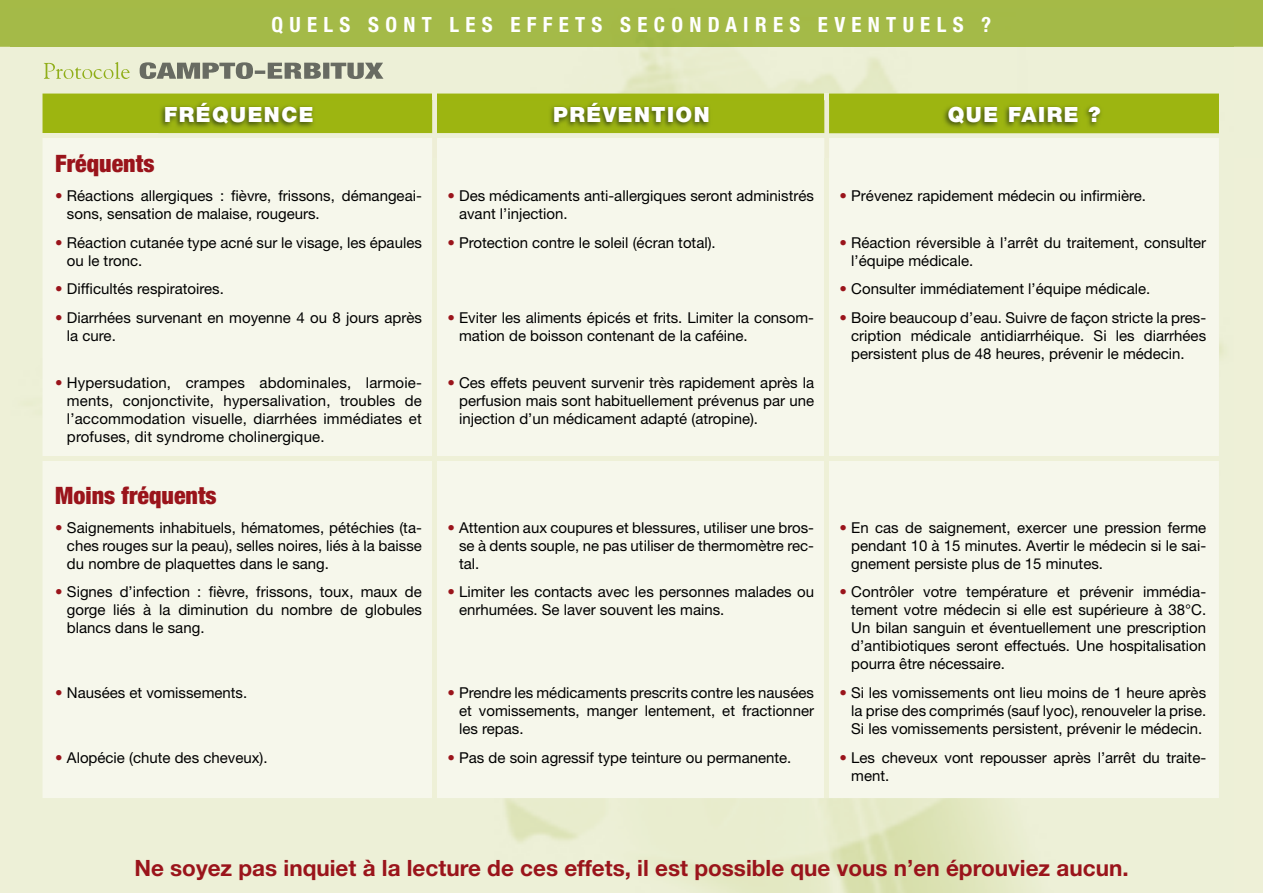
<style>
.page{position:relative;width:1263px;height:893px;background:#eef0d7}
.page>*{position:absolute;margin:0;border:0;box-sizing:border-box;transform-origin:0 0}
.t1{font:900 condensed 24px "Helvetica Neue";color:#9a141b}
.t2{font:700 22.5px "Helvetica Neue";color:#9a141b}
.t3{font:700 condensed 21px "Helvetica Neue";letter-spacing:.3em;color:#fff}
.t4{font:900 21px "Helvetica Neue";letter-spacing:.07em;color:#fff}
.t5{font:15px/18px "Helvetica Neue";color:#000;text-align:justify}
.s1{color:#9a141b}
</style>
<div class="page">
<div style="left:0;top:0;width:1263px;height:47px;background:#a4ba48"></div>
<div style="left:43px;top:94px;width:1176px;height:39px;background:#9db510"></div>
<div style="left:43px;top:138px;width:1176px;height:660px;background:#f6f7eb"></div>
<div style="left:432px;top:94px;width:5px;height:39px;background:#eef0d7"></div>
<div style="left:824px;top:94px;width:5px;height:39px;background:#eef0d7"></div>
<div style="left:432px;top:138px;width:5px;height:51px;background:#eef0d7"></div>
<div style="left:824px;top:138px;width:5px;height:51px;background:#eef0d7"></div>
<div style="left:432px;top:189px;width:5px;height:47px;background:#eef0d7"></div>
<div style="left:432px;top:236px;width:5px;height:46px;background:#eef0d7"></div>
<div style="left:432px;top:282px;width:5px;height:29px;background:#eef0d7"></div>
<div style="left:432px;top:311px;width:5px;height:65px;background:#eef0d7"></div>
<div style="left:824px;top:189px;width:5px;height:47px;background:#eef0d7"></div>
<div style="left:824px;top:236px;width:5px;height:46px;background:#eef0d7"></div>
<div style="left:824px;top:282px;width:5px;height:29px;background:#eef0d7"></div>
<div style="left:824px;top:311px;width:5px;height:65px;background:#eef0d7"></div>
<div style="left:432px;top:376px;width:5px;height:81px;background:#eef0d7"></div>
<div style="left:824px;top:376px;width:5px;height:81px;background:#eef0d7"></div>
<hr style="left:43px;top:457px;width:392px;height:4px;background:#eef0d7">
<div style="left:432px;top:461px;width:5px;height:60px;background:#eef0d7"></div>
<hr style="left:435px;top:457px;width:392px;height:4px;background:#eef0d7">
<div style="left:824px;top:461px;width:5px;height:60px;background:#eef0d7"></div>
<hr style="left:827px;top:457px;width:392px;height:4px;background:#eef0d7">
<div style="left:432px;top:521px;width:5px;height:65px;background:#eef0d7"></div>
<div style="left:432px;top:586px;width:5px;height:100px;background:#eef0d7"></div>
<div style="left:432px;top:686px;width:5px;height:65px;background:#eef0d7"></div>
<div style="left:432px;top:751px;width:5px;height:47px;background:#eef0d7"></div>
<div style="left:824px;top:521px;width:5px;height:65px;background:#eef0d7"></div>
<div style="left:824px;top:586px;width:5px;height:100px;background:#eef0d7"></div>
<div style="left:824px;top:686px;width:5px;height:65px;background:#eef0d7"></div>
<div style="left:824px;top:751px;width:5px;height:47px;background:#eef0d7"></div>
<img style="left:159px;top:100px;width:1060px;height:34px">
<div style="left:829px;top:138px;width:390px;height:20px;background:#f6f7eb"></div>
<div style="left:159px;top:138px;width:665px;height:20px;background:#f6f7eb"></div>
<img style="left:432px;top:100px;width:5px;height:33px">
<img style="left:432px;top:138px;width:5px;height:20px">
<img style="left:44px;top:62px;width:86px;height:17px">
<img style="left:140px;top:62px;width:243px;height:17px">
<h3 class="t3" style="left:272px;top:12px;width:721px">QUELS SONT LES EFFETS SECONDAIRES EVENTUELS ?</h3>
<h3 class="t4" style="left:164px;top:102px;width:151px">FRÉQUENCE</h3>
<h3 class="t4" style="left:553px;top:102px;width:158px">PRÉVENTION</h3>
<h3 class="t4" style="left:948px;top:102px;width:154px">QUE FAIRE ?</h3>
<h1 class="t1" style="left:55px;top:149px;width:101px">Fréquents</h1>
<p class="t5" style="left:67px;top:186px;width:356px;text-indent:-12px"><span class="s1">•</span> Réactions allergiques : fièvre, frissons, démangeai&shy;sons, sensation de malaise, rougeurs.</p>
<p class="t5" style="left:459px;top:186px;width:356px;text-indent:-12px"><span class="s1">•</span> Des médicaments anti-allergiques seront administrés avant l’injection.</p>
<p class="t5" style="left:839px;top:186px;width:308px"><span class="s1">•</span> Prévenez rapidement médecin ou infirmière.</p>
<p class="t5" style="left:67px;top:233px;width:356px;text-indent:-12px"><span class="s1">•</span> Réaction cutanée type acné sur le visage, les épaules ou le tronc.</p>
<p class="t5" style="left:447px;top:233px;width:270px"><span class="s1">•</span> Protection contre le soleil (écran total).</p>
<p class="t5" style="left:851px;top:233px;width:356px;text-indent:-12px"><span class="s1">•</span> Réaction réversible à l’arrêt du traitement, consulter l’équipe médicale.</p>
<p class="t5" style="left:55px;top:280px;width:170px"><span class="s1">•</span> Difficultés respiratoires.</p>
<p class="t5" style="left:839px;top:280px;width:312px"><span class="s1">•</span> Consulter immédiatement l’équipe médicale.</p>
<p class="t5" style="left:67px;top:309px;width:356px;text-indent:-12px"><span class="s1">•</span> Diarrhées survenant en moyenne 4 ou 8 jours après la cure.</p>
<p class="t5" style="left:459px;top:309px;width:356px;text-indent:-12px"><span class="s1">•</span> Eviter les aliments épicés et frits. Limiter la consom&shy;mation de boisson contenant de la caféine.</p>
<p class="t5" style="left:851px;top:309px;width:356px;text-indent:-12px"><span class="s1">•</span> Boire beaucoup d’eau. Suivre de façon stricte la pres&shy;cription médicale antidiarrhéique. Si les diarrhées persistent plus de 48 heures, prévenir le médecin.</p>
<p class="t5" style="left:67px;top:373px;width:356px;text-indent:-12px"><span class="s1">•</span> Hypersudation, crampes abdominales, larmoie&shy;ments, conjonctivite, hypersalivation, troubles de l’accommodation visuelle, diarrhées immédiates et profuses, dit syndrome cholinergique.</p>
<p class="t5" style="left:459px;top:373px;width:356px;text-indent:-12px"><span class="s1">•</span> Ces effets peuvent survenir très rapidement après la perfusion mais sont habituellement prévenus par une injection d’un médicament adapté (atropine).</p>
<h1 class="t1" style="left:55px;top:480px;width:163px">Moins fréquents</h1>
<p class="t5" style="left:67px;top:518px;width:356px;text-indent:-12px"><span class="s1">•</span> Saignements inhabituels, hématomes, pétéchies (ta&shy;ches rouges sur la peau), selles noires, liés à la baisse du nombre de plaquettes dans le sang.</p>
<p class="t5" style="left:459px;top:518px;width:356px;text-indent:-12px"><span class="s1">•</span> Attention aux coupures et blessures, utiliser une bros&shy;se à dents souple, ne pas utiliser de thermomètre rec&shy;tal.</p>
<p class="t5" style="left:851px;top:518px;width:356px;text-indent:-12px"><span class="s1">•</span> En cas de saignement, exercer une pression ferme pendant 10 à 15 minutes. Avertir le médecin si le sai&shy;gnement persiste plus de 15 minutes.</p>
<p class="t5" style="left:67px;top:583px;width:356px;text-indent:-12px"><span class="s1">•</span> Signes d’infection : fièvre, frissons, toux, maux de gorge liés à la diminution du nombre de globules blancs dans le sang.</p>
<p class="t5" style="left:459px;top:583px;width:356px;text-indent:-12px"><span class="s1">•</span> Limiter les contacts avec les personnes malades ou enrhumées. Se laver souvent les mains.</p>
<p class="t5" style="left:851px;top:583px;width:356px;text-indent:-12px"><span class="s1">•</span> Contrôler votre température et prévenir immédia&shy;tement votre médecin si elle est supérieure à 38°C.<br>Un bilan sanguin et éventuellement une prescription d’antibiotiques seront effectués. Une hospitalisation pourra être nécessaire.</p>
<p class="t5" style="left:55px;top:684px;width:193px"><span class="s1">•</span> Nausées et vomissements.</p>
<p class="t5" style="left:459px;top:684px;width:356px;text-indent:-12px"><span class="s1">•</span> Prendre les médicaments prescrits contre les nausées et vomissements, manger lentement, et fractionner les repas.</p>
<p class="t5" style="left:851px;top:684px;width:356px;text-indent:-12px"><span class="s1">•</span> Si les vomissements ont lieu moins de 1 heure après la prise des comprimés (sauf lyoc), renouveler la prise.<br>Si les vomissements persistent, prévenir le médecin.</p>
<p class="t5" style="left:55px;top:748px;width:214px"><span class="s1">•</span> Alopécie (chute des cheveux).</p>
<p class="t5" style="left:447px;top:748px;width:345px"><span class="s1">•</span> Pas de soin agressif type teinture ou permanente.</p>
<p class="t5" style="left:851px;top:748px;width:356px;text-indent:-12px"><span class="s1">•</span> Les cheveux vont repousser après l’arrêt du traite&shy;ment.</p>
<h2 class="t2" style="left:134px;top:854px;width:996px">Ne soyez pas inquiet à la lecture de ces effets, il est possible que vous n’en éprouviez aucun.</h2>
</div>
